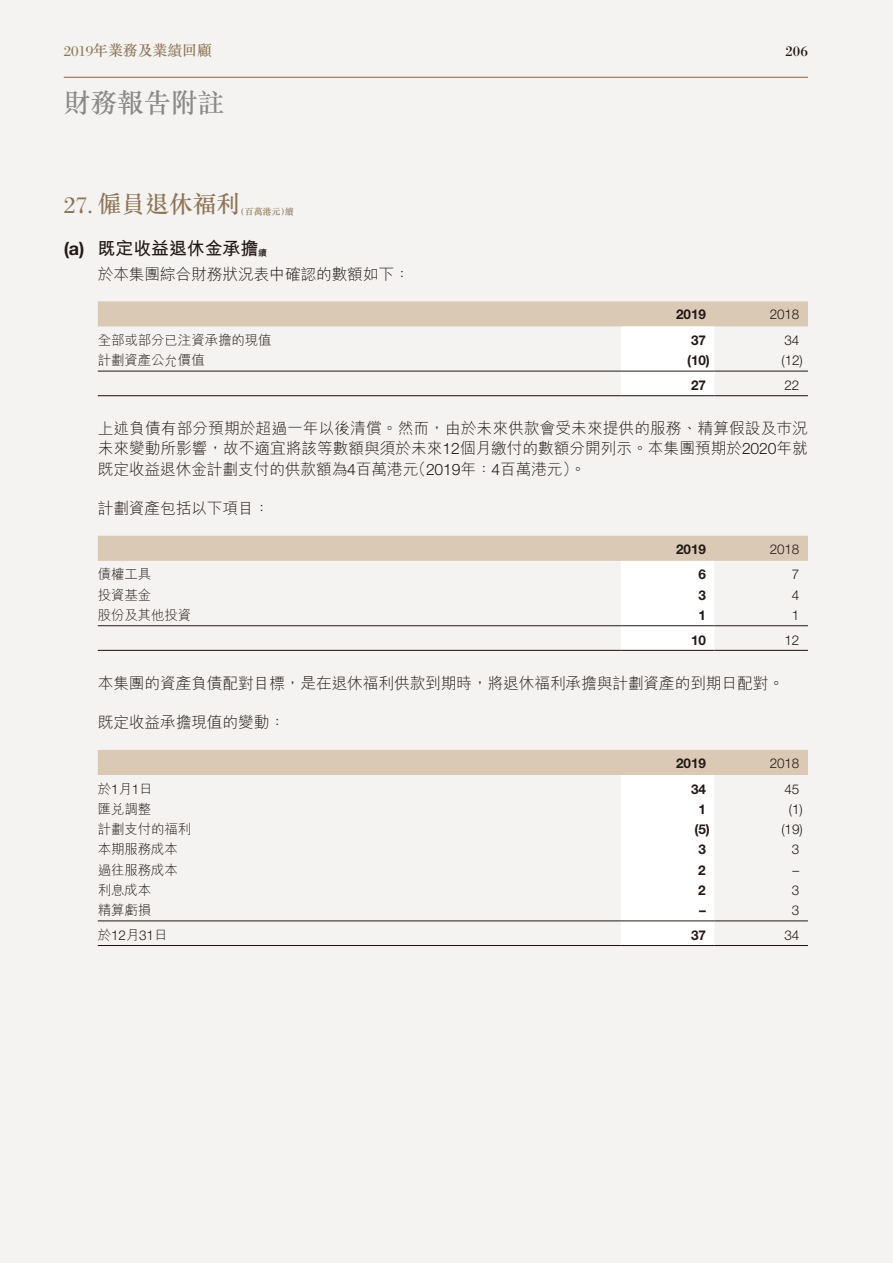
<style>
.page{position:relative;width:893px;height:1263px;background:#f4f3f1}
.page>*{position:absolute;margin:0;border:0;box-sizing:border-box;transform-origin:0 0}
.t1{font:500 27px "M Sung HK";letter-spacing:-.01em;color:#898989}
.t2{font:500 24px "M Sung HK";letter-spacing:-.01em;color:#8f7557}
.t3{font:700 18px "M Hei HK";letter-spacing:-.01em;color:#231916}
.t4{font:300 15.75px/20.2px "M Hei HK";letter-spacing:-.01em;color:#231916;text-align:justify}
.t5{font:500 15px "M Sung HK";letter-spacing:-.01em;color:#8f7557}
.t6{font:15px "Bodoni Std";color:#231916}
.t7{font:300 13.5px "M Hei HK";letter-spacing:-.01em;color:#231916}
.t8{font:300 13.5px "Helvetica Neue LT Std";letter-spacing:-.01em;color:#231916}
.t9{font:700 13.5px "Helvetica Neue LT Std";letter-spacing:-.01em;color:#231916}
.t10{font:500 9px "M Sung HK";color:#8f7557}
.s1{font-family:"Bodoni Std";font-weight:400}
.s2{font-family:"Helvetica Neue LT Std"}
.s3{font-size:9px}
.s4{font-family:"M Hei HK"}
</style>
<div class="page">
<hr style="left:64px;top:77px;width:744px;height:1px;background:#8f7557">
<svg style="left:98px;top:301px;width:710px;height:94px"></svg>
<hr style="left:98px;top:371px;width:523px;height:1px;background:#231916">
<hr style="left:621px;top:371px;width:93px;height:1px;background:#231916">
<hr style="left:714px;top:371px;width:94px;height:1px;background:#231916">
<hr style="left:98px;top:395px;width:523px;height:1px;background:#231916">
<hr style="left:621px;top:395px;width:93px;height:1px;background:#231916">
<hr style="left:714px;top:395px;width:94px;height:1px;background:#231916">
<svg style="left:98px;top:536px;width:710px;height:114px"></svg>
<hr style="left:98px;top:625px;width:523px;height:1px;background:#231916">
<hr style="left:621px;top:625px;width:93px;height:1px;background:#231916">
<hr style="left:714px;top:625px;width:94px;height:1px;background:#231916">
<hr style="left:98px;top:650px;width:523px;height:1px;background:#231916">
<hr style="left:621px;top:650px;width:93px;height:1px;background:#231916">
<hr style="left:714px;top:650px;width:94px;height:1px;background:#231916">
<svg style="left:98px;top:750px;width:710px;height:195px"></svg>
<hr style="left:98px;top:920px;width:523px;height:1px;background:#231916">
<hr style="left:621px;top:920px;width:93px;height:1px;background:#231916">
<hr style="left:714px;top:920px;width:94px;height:1px;background:#231916">
<hr style="left:98px;top:945px;width:523px;height:1px;background:#231916">
<hr style="left:621px;top:945px;width:93px;height:1px;background:#231916">
<hr style="left:714px;top:945px;width:94px;height:1px;background:#231916">
<p class="t5" style="left:64px;top:40px;width:150px"><span class="s1">2019</span>年業務及業績回顧</p>
<p class="t6" style="left:785px;top:42px;width:24px">206</p>
<h1 class="t1" style="left:64px;top:84px;width:162px">財務報告附註</h1>
<h2 class="t2" style="left:64px;top:187px;width:178px"><span class="s1">27.</span> 僱員退休福利</h2>
<p class="t10" style="left:236px;top:205px;width:59px">（百萬港元）續</p>
<p class="t3" style="left:64px;top:235px;width:205px"><span class="s2">(a)</span> 既定收益退休金承擔<span class="s3">續</span></p>
<p class="t4" style="left:98px;top:263px;width:314px">於本集團綜合財務狀況表中確認的數額如下：</p>
<p class="t9" style="left:676px;top:306px;width:31px">2019</p>
<p class="t8" style="left:770px;top:306px;width:31px">2018</p>
<p class="t7" style="left:98px;top:331px;width:175px">全部或部分已注資承擔的現值</p>
<p class="t9" style="left:691px;top:332px;width:16px">37</p>
<p class="t8" style="left:784px;top:332px;width:16px">34</p>
<p class="t7" style="left:98px;top:351px;width:109px">計劃資產公允價值</p>
<p class="t9" style="left:687px;top:352px;width:24px">(10)</p>
<p class="t8" style="left:781px;top:352px;width:23px">(12)</p>
<p class="t9" style="left:691px;top:377px;width:16px">27</p>
<p class="t8" style="left:784px;top:377px;width:16px">22</p>
<p class="t4" style="left:98px;top:417px;width:712px">上述負債有部分預期於超過一年以後清償。然而，由於未來供款會受未來提供的服務、精算假設及巿況未來變動所影響，故不適宜將該等數額與須於未來<span class="s2">12</span>個月繳付的數額分開列示。本集團預期於<span class="s2">2020</span>年就既定收益退休金計劃支付的供款額為<span class="s2">4</span>百萬港元（<span class="s2">2019</span>年：<span class="s2">4</span>百萬港元）。</p>
<p class="t4" style="left:98px;top:498px;width:173px">計劃資產包括以下項目：</p>
<p class="t9" style="left:676px;top:540px;width:31px">2019</p>
<p class="t8" style="left:770px;top:540px;width:31px">2018</p>
<p class="t7" style="left:98px;top:565px;width:55px">債權工具</p>
<p class="t9" style="left:698px;top:566px;width:9px">6</p>
<p class="t8" style="left:792px;top:566px;width:9px">7</p>
<p class="t7" style="left:98px;top:585px;width:55px">投資基金</p>
<p class="t9" style="left:698px;top:586px;width:9px">3</p>
<p class="t8" style="left:792px;top:587px;width:9px">4</p>
<p class="t7" style="left:98px;top:605px;width:95px">股份及其他投資</p>
<p class="t9" style="left:698px;top:607px;width:9px">1</p>
<p class="t8" style="left:792px;top:607px;width:9px">1</p>
<p class="t9" style="left:691px;top:631px;width:16px">10</p>
<p class="t8" style="left:784px;top:632px;width:16px">12</p>
<p class="t4" style="left:98px;top:672px;width:688px">本集團的資產負債配對目標，是在退休福利供款到期時，將退休福利承擔與計劃資產的到期日配對。</p>
<p class="t4" style="left:98px;top:712px;width:189px">既定收益承擔現值的變動：</p>
<p class="t9" style="left:676px;top:754px;width:31px">2019</p>
<p class="t8" style="left:770px;top:755px;width:31px">2018</p>
<p class="t7" style="left:98px;top:779px;width:56px">於<span class="s2">1</span>月<span class="s2">1</span>日</p>
<p class="t9" style="left:691px;top:780px;width:16px">34</p>
<p class="t8" style="left:784px;top:780px;width:16px">45</p>
<p class="t7" style="left:98px;top:799px;width:55px">匯兌調整</p>
<p class="t9" style="left:698px;top:801px;width:9px">1</p>
<p class="t8" style="left:789px;top:801px;width:15px">(1)</p>
<p class="t7" style="left:98px;top:819px;width:95px">計劃支付的福利</p>
<p class="t9" style="left:695px;top:821px;width:17px">(5)</p>
<p class="t8" style="left:781px;top:821px;width:23px">(19)</p>
<p class="t7" style="left:98px;top:840px;width:82px">本期服務成本</p>
<p class="t9" style="left:698px;top:841px;width:9px">3</p>
<p class="t8" style="left:792px;top:841px;width:9px">3</p>
<p class="t7" style="left:98px;top:860px;width:82px">過往服務成本</p>
<p class="t9" style="left:698px;top:861px;width:9px">2</p>
<p class="t8" style="left:793px;top:861px;width:8px">–</p>
<p class="t7" style="left:98px;top:880px;width:55px">利息成本</p>
<p class="t9" style="left:698px;top:882px;width:9px">2</p>
<p class="t8" style="left:792px;top:882px;width:9px">3</p>
<p class="t7" style="left:98px;top:900px;width:55px">精算虧損</p>
<p class="t9" style="left:699px;top:902px;width:8px">–</p>
<p class="t8" style="left:792px;top:902px;width:9px">3</p>
<p class="t8" style="left:98px;top:927px;width:71px"><span class="s4">於</span>12<span class="s4">月</span>31<span class="s4">日</span></p>
<p class="t9" style="left:691px;top:927px;width:16px">37</p>
<p class="t8" style="left:784px;top:927px;width:16px">34</p>
</div>
